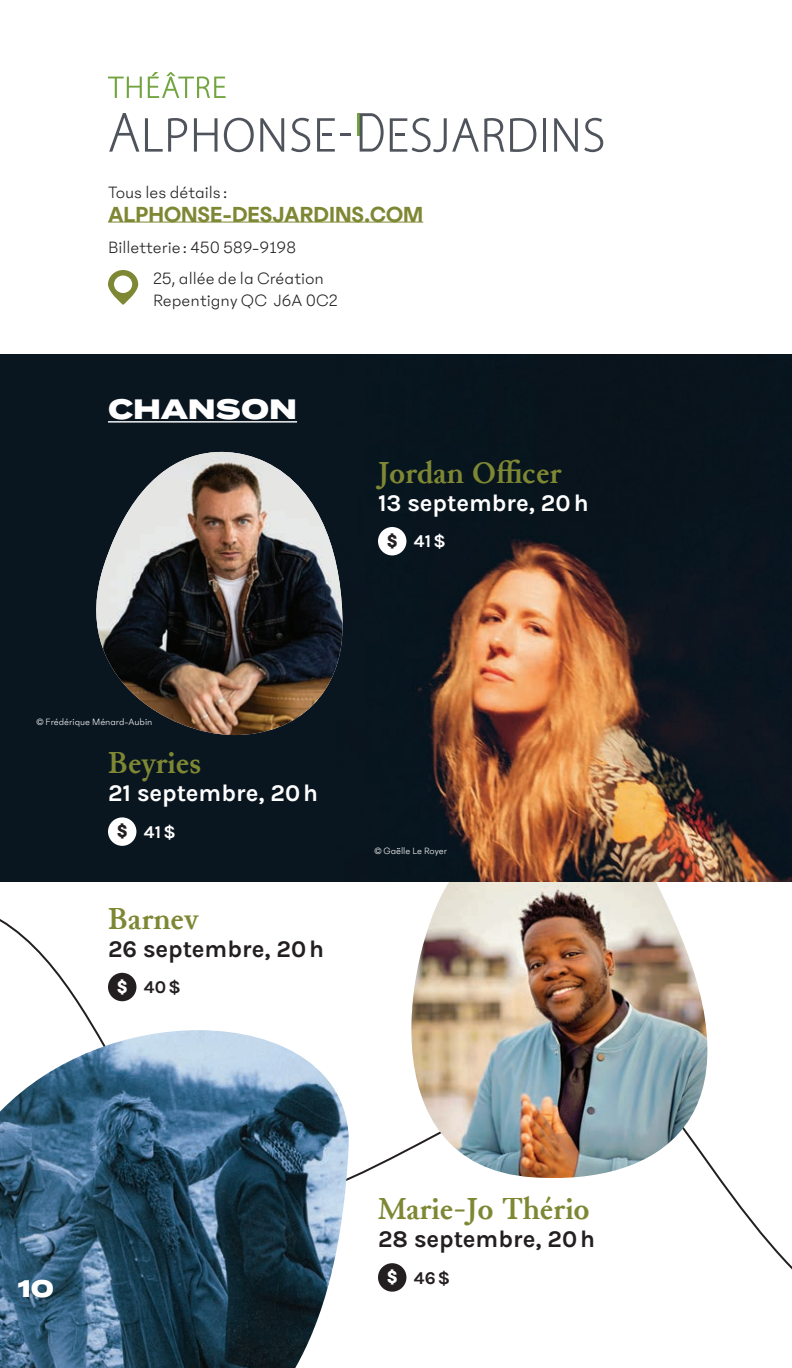
<style>
.page{position:relative;width:792px;height:1368px;background:#fff}
.page>*{position:absolute;margin:0;border:0;box-sizing:border-box;transform-origin:0 0}
.t1{font:700 32px "Junicode";color:#7e8733}
.t2{font:800 28px "Termina";color:#fff}
.t3{font:700 24px "Karmilla";color:#fff}
.t4{font:700 24px "Karmilla";color:#231f20}
.t5{font:600 24px "Phantom Sans 0.8";color:#7e8733}
.t6{font:800 24px "Termina";color:#fff}
.t7{font:300 18px/31px "Phantom Sans 0.8";color:#231f20}
.t8{font:700 18px "Karmilla";color:#fff}
.t9{font:700 18px "Karmilla";color:#231f20}
.t10{font:300 10px "Phantom Sans 0.8";color:#fff}
.s1{font-family:"Phantom Sans 0.8";font-size:19.2px;color:#231f20}
.s2{font-family:"Phantom Sans 0.8";font-size:19.2px;color:#fff}
</style>
<div class="page">
<img style="left:409px;top:882px;width:301px;height:296px">
<img style="left:0;top:354px;width:792px;height:528px">
<hr style="left:108px;top:222px;width:315px;height:1px;background:#7e8733">
<hr style="left:108px;top:421px;width:189px;height:2px;background:#fff">
<div style="left:378px;top:527px;width:28px;height:28px;background:#fff;border-radius:50%"></div>
<div style="left:108px;top:817px;width:28px;height:29px;background:#fff;border-radius:50%"></div>
<div style="left:108px;top:973px;width:28px;height:28px;background:#231f20;border-radius:50%"></div>
<div style="left:378px;top:1263px;width:28px;height:29px;background:#231f20;border-radius:50%"></div>
<svg style="left:108px;top:77px;width:34px;height:21px"></svg>
<svg style="left:148px;top:72px;width:78px;height:26px"></svg>
<svg style="left:145px;top:118px;width:42px;height:34px"></svg>
<svg style="left:194px;top:118px;width:24px;height:34px"></svg>
<svg style="left:224px;top:118px;width:30px;height:34px"></svg>
<svg style="left:260px;top:118px;width:24px;height:34px"></svg>
<svg style="left:291px;top:118px;width:19px;height:34px"></svg>
<hr style="left:543px;top:118px;width:3px;height:34px;background:#4f545c">
<svg style="left:554px;top:118px;width:24px;height:34px"></svg>
<svg style="left:584px;top:118px;width:19px;height:34px"></svg>
<svg style="left:390px;top:118px;width:146px;height:34px"></svg>
<hr style="left:357px;top:113px;width:3px;height:22px;background:#72a541">
<svg style="left:360px;top:113px;width:24px;height:39px"></svg>
<svg style="left:109px;top:113px;width:30px;height:39px"></svg>
<svg style="left:317px;top:118px;width:18px;height:34px"></svg>
<svg style="left:341px;top:133px;width:10px;height:2px"></svg>
<svg style="left:108px;top:270px;width:30px;height:35px"></svg>
<div style="left:68px;top:442px;width:275px;height:293px;background:#09151f"></div>
<img style="left:94px;top:452px;width:249px;height:283px">
<img style="left:0;top:1030px;width:351px;height:338px">
<p class="t7" style="left:108px;top:177px;width:121px">Tous les détails :</p>
<h3 class="t5" style="left:108px;top:201px;width:317px">ALPHONSE-DESJARDINS.COM</h3>
<p class="t7" style="left:153px;top:232px;width:172px;text-indent:-45px">Billetterie : 450 589-9198<br>25, allée de la Création</p>
<p class="t7" style="left:153px;top:285px;width:186px">Repentigny QC J6A 0C2</p>
<h2 class="t2" style="left:108px;top:388px;width:191px">CHANSON</h2>
<h1 class="t1" style="left:378px;top:448px;width:185px">Jordan Officer</h1>
<h3 class="t3" style="left:378px;top:488px;width:212px">13 septembre, 20h</h3>
<p class="t8" style="left:387px;top:530px;width:60px"><span class="s1">$</span> 41$</p>
<p class="t10" style="left:37px;top:716px;width:117px">© Frédérique Ménard-Aubin</p>
<h1 class="t1" style="left:108px;top:738px;width:95px">Beyries</h1>
<h3 class="t3" style="left:108px;top:778px;width:212px">21 septembre, 20h</h3>
<p class="t8" style="left:117px;top:820px;width:60px"><span class="s1">$</span> 41$</p>
<h1 class="t1" style="left:108px;top:893px;width:92px">Barnev</h1>
<h3 class="t4" style="left:108px;top:934px;width:218px">26 septembre, 20h</h3>
<p class="t9" style="left:117px;top:976px;width:65px"><span class="s2">$</span> 40$</p>
<p class="t10" style="left:374px;top:845px;width:74px">© Gaëlle Le Royer</p>
<h3 class="t6" style="left:18px;top:1271px;width:38px">10</h3>
<h1 class="t1" style="left:378px;top:1184px;width:213px">Marie-Jo Thério</h1>
<h3 class="t4" style="left:378px;top:1224px;width:219px">28 septembre, 20h</h3>
<p class="t9" style="left:387px;top:1266px;width:65px"><span class="s2">$</span> 46$</p>
</div>
